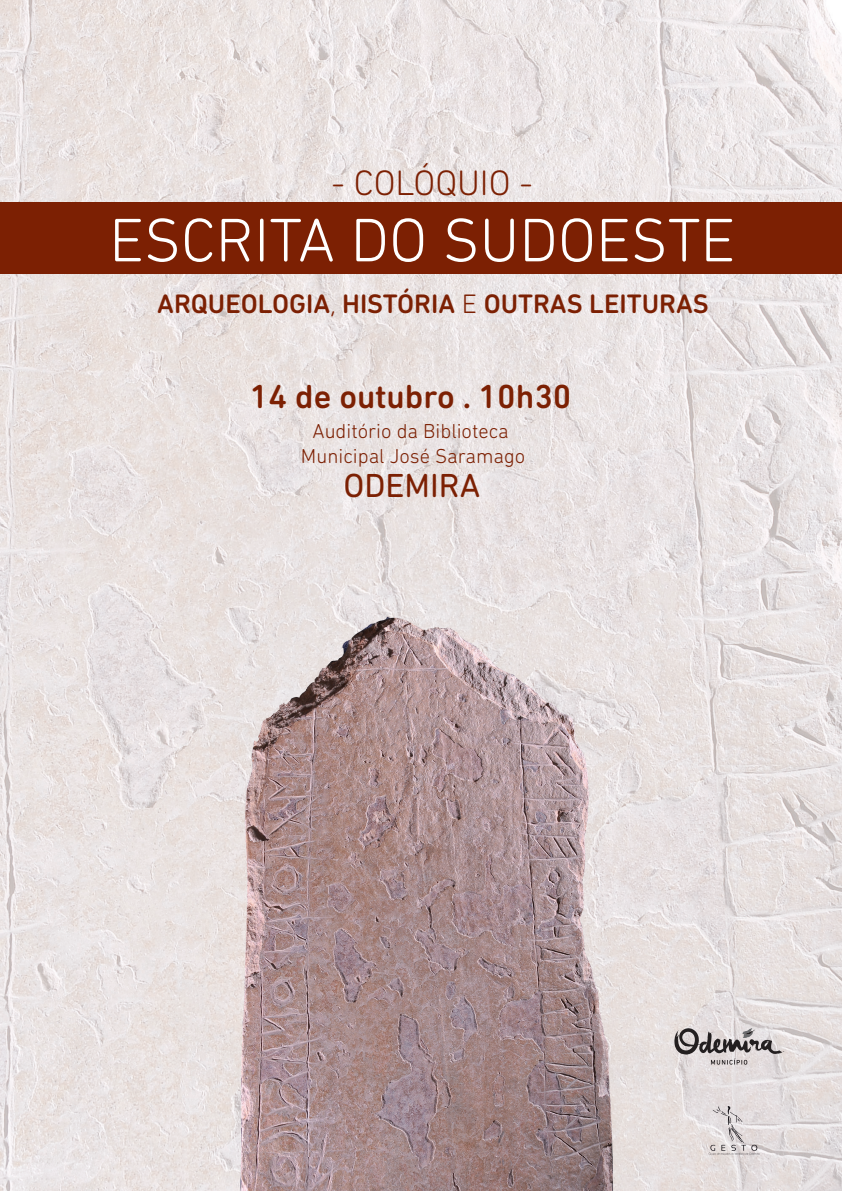
<style>
.page{position:relative;width:842px;height:1191px;background:#fff}
.page>*{position:absolute;margin:0;border:0;box-sizing:border-box;transform-origin:0 0}
.t1{font:300 62.4px "DIN Next Rounded LT Pro";color:#fff}
.t2{font:300 35.9px "DIN Next Rounded LT Pro";color:#7c2003}
.t3{font:500 33.9px "DIN Next Rounded LT Pro";color:#7c2003}
.t4{font:33.9px "DIN Next Rounded LT Pro";color:#7c2003}
.t5{font:500 27.2px "DIN Next Rounded LT Pro";color:#7c2003}
.t6{font:300 20.5px/24.6px "DIN Next Rounded LT Pro";color:#7c2003;text-align:center}
.s1{font-weight:300}
</style>
<div class="page">
<img style="left:0;top:0;width:842px;height:420px">
<img style="left:597px;top:420px;width:245px;height:595px">
<img style="left:626px;top:1015px;width:216px;height:176px">
<img style="left:0;top:420px;width:597px;height:210px">
<img style="left:0;top:630px;width:234px;height:561px">
<div style="left:0;top:202px;width:842px;height:72px;background:#7c2003"></div>
<img style="left:234px;top:606px;width:392px;height:585px">
<svg style="left:674px;top:1027px;width:110px;height:37px;background:#b3adad"></svg>
<svg style="left:709px;top:1105px;width:50px;height:50px;background:#d6d0d1"></svg>
<h2 class="t2" style="left:331px;top:162px;width:203px">- COLÓQUIO -</h2>
<h1 class="t1" style="left:109px;top:204px;width:627px">ESCRITA DO SUDOESTE</h1>
<h3 class="t5" style="left:157px;top:287px;width:553px">ARQUEOLOGIA<span class="s1">,</span> HISTÓRIA <span class="s1">E</span> OUTRAS LEITURAS</h3>
<h3 class="t3" style="left:250px;top:377px;width:323px">14 de outubro . 10h30</h3>
<p class="t6" style="left:301px;top:419px;width:226px">Auditório da Biblioteca<br>Municipal José Saramago</p>
<h3 class="t4" style="left:343px;top:465px;width:138px">ODEMIRA</h3>
</div>
